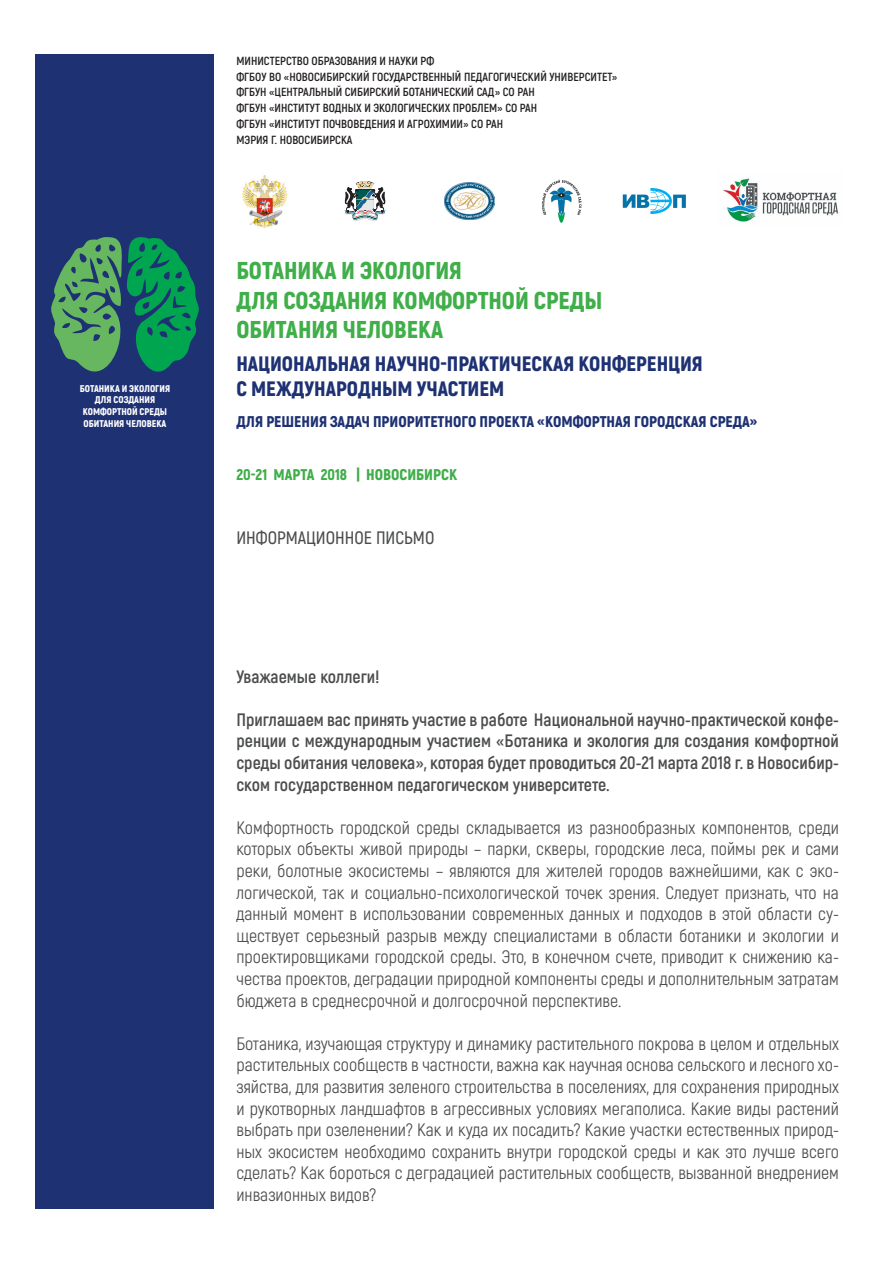
<style>
.page{position:relative;width:893px;height:1263px;background:#fff}
.page>*{position:absolute;margin:0;border:0;box-sizing:border-box;transform-origin:0 0}
.t1{font:900 24.3px "Akrobat";color:#40ae49}
.t2{font:900 20.85px "Akrobat";color:#1e3173}
.t3{font:18px/21.6px "Akrobat";color:#4b4c4d;text-align:justify}
.t4{font:700 18px/21.6px "Akrobat";color:#4b4c4d;text-align:justify}
.t5{font:600 18px "Akrobat";color:#4b4c4d}
.t6{font:900 15.6px "Akrobat";color:#1e3173}
.t7{font:900 15.6px "Akrobat";color:#40ae49}
.t8{font:700 11.85px "Akrobat";color:#231f20}
.t9{font:900 9.75px "Akrobat";color:#fff}
</style>
<div class="page">
<div style="left:36px;top:54px;width:178px;height:1155px;background:#1e3173"></div>
<svg style="left:345px;top:181px;width:41px;height:40px"></svg>
<img style="left:242px;top:175px;width:46px;height:53px">
<img style="left:444px;top:183px;width:50px;height:37px">
<svg style="left:542px;top:180px;width:40px;height:43px"></svg>
<svg style="left:623px;top:188px;width:63px;height:26px"></svg>
<img style="left:723px;top:178px;width:115px;height:44px">
<svg style="left:51px;top:237px;width:148px;height:135px"></svg>
<p class="t9" style="left:80px;top:382px;width:92px">БОТАНИКА И ЭКОЛОГИЯ</p>
<p class="t9" style="left:95px;top:393px;width:62px">ДЛЯ СОЗДАНИЯ</p>
<p class="t9" style="left:83px;top:405px;width:86px">КОМФОРТНОЙ СРЕДЫ</p>
<p class="t9" style="left:84px;top:417px;width:84px">ОБИТАНИЯ ЧЕЛОВЕКА</p>
<p class="t8" style="left:236px;top:53px;width:199px">МИНИСТЕРСТВО ОБРАЗОВАНИЯ И НАУКИ РФ</p>
<p class="t8" style="left:236px;top:69px;width:382px">ФГБОУ ВО «НОВОСИБИРСКИЙ ГОСУДАРСТВЕННЫЙ ПЕДАГОГИЧЕСКИЙ УНИВЕРСИТЕТ»</p>
<p class="t8" style="left:236px;top:85px;width:300px">ФГБУН «ЦЕНТРАЛЬНЫЙ СИБИРСКИЙ БОТАНИЧЕСКИЙ САД» СО РАН</p>
<p class="t8" style="left:236px;top:101px;width:302px">ФГБУН «ИНСТИТУТ ВОДНЫХ И ЭКОЛОГИЧЕСКИХ ПРОБЛЕМ» СО РАН</p>
<p class="t8" style="left:236px;top:116px;width:268px">ФГБУН «ИНСТИТУТ ПОЧВОВЕДЕНИЯ И АГРОХИМИИ» СО РАН</p>
<p class="t8" style="left:236px;top:132px;width:118px">МЭРИЯ Г. НОВОСИБИРСКА</p>
<p class="t1" style="left:236px;top:255px;width:227px">БОТАНИКА И ЭКОЛОГИЯ</p>
<p class="t1" style="left:236px;top:284px;width:368px">ДЛЯ СОЗДАНИЯ КОМФОРТНОЙ СРЕДЫ</p>
<p class="t1" style="left:236px;top:313px;width:208px">ОБИТАНИЯ ЧЕЛОВЕКА</p>
<p class="t2" style="left:236px;top:351px;width:468px">НАЦИОНАЛЬНАЯ НАУЧНО-ПРАКТИЧЕСКАЯ КОНФЕРЕНЦИЯ</p>
<p class="t2" style="left:236px;top:376px;width:269px">С МЕЖДУНАРОДНЫМ УЧАСТИЕМ</p>
<p class="t6" style="left:236px;top:411px;width:522px">ДЛЯ РЕШЕНИЯ ЗАДАЧ ПРИОРИТЕТНОГО ПРОЕКТА «КОМФОРТНАЯ ГОРОДСКАЯ СРЕДА»</p>
<p class="t7" style="left:236px;top:465px;width:222px">20-21 МАРТА 2018 | НОВОСИБИРСК</p>
<p class="t5" style="left:236px;top:526px;width:199px">ИНФОРМАЦИОННОЕ ПИСЬМО</p>
<p class="t4" style="left:236px;top:665px;width:145px">Уважаемые коллеги!</p>
<p class="t4" style="left:236px;top:709px;width:604px">Приглашаем вас принять участие в работе Национальной научно-практической конфе&shy;ренции с международным участием «Ботаника и экология для создания комфортной среды обитания человека», которая будет проводиться 20-21 марта 2018 г. в Новосибир&shy;ском государственном педагогическом университете.</p>
<p class="t3" style="left:236px;top:817px;width:604px">Комфортность городской среды складывается из разнообразных компонентов, среди которых объекты живой природы – парки, скверы, городские леса, поймы рек и сами реки, болотные экосистемы – являются для жителей городов важнейшими, как с эко&shy;логической, так и социально-психологической точек зрения. Следует признать, что на данный момент в использовании современных данных и подходов в этой области су&shy;ществует серьезный разрыв между специалистами в области ботаники и экологии и проектировщиками городской среды. Это, в конечном счете, приводит к снижению ка&shy;чества проектов, деградации природной компоненты среды и дополнительным затратам бюджета в среднесрочной и долгосрочной перспективе.</p>
<p class="t3" style="left:236px;top:1033px;width:604px">Ботаника, изучающая структуру и динамику растительного покрова в целом и отдельных растительных сообществ в частности, важна как научная основа сельского и лесного хо&shy;зяйства, для развития зеленого строительства в поселениях, для сохранения природных и рукотворных ландшафтов в агрессивных условиях мегаполиса. Какие виды растений выбрать при озеленении? Как и куда их посадить? Какие участки естественных природ&shy;ных экосистем необходимо сохранить внутри городской среды и как это лучше всего сделать? Как бороться с деградацией растительных сообществ, вызванной внедрением инвазионных видов?</p>
</div>
